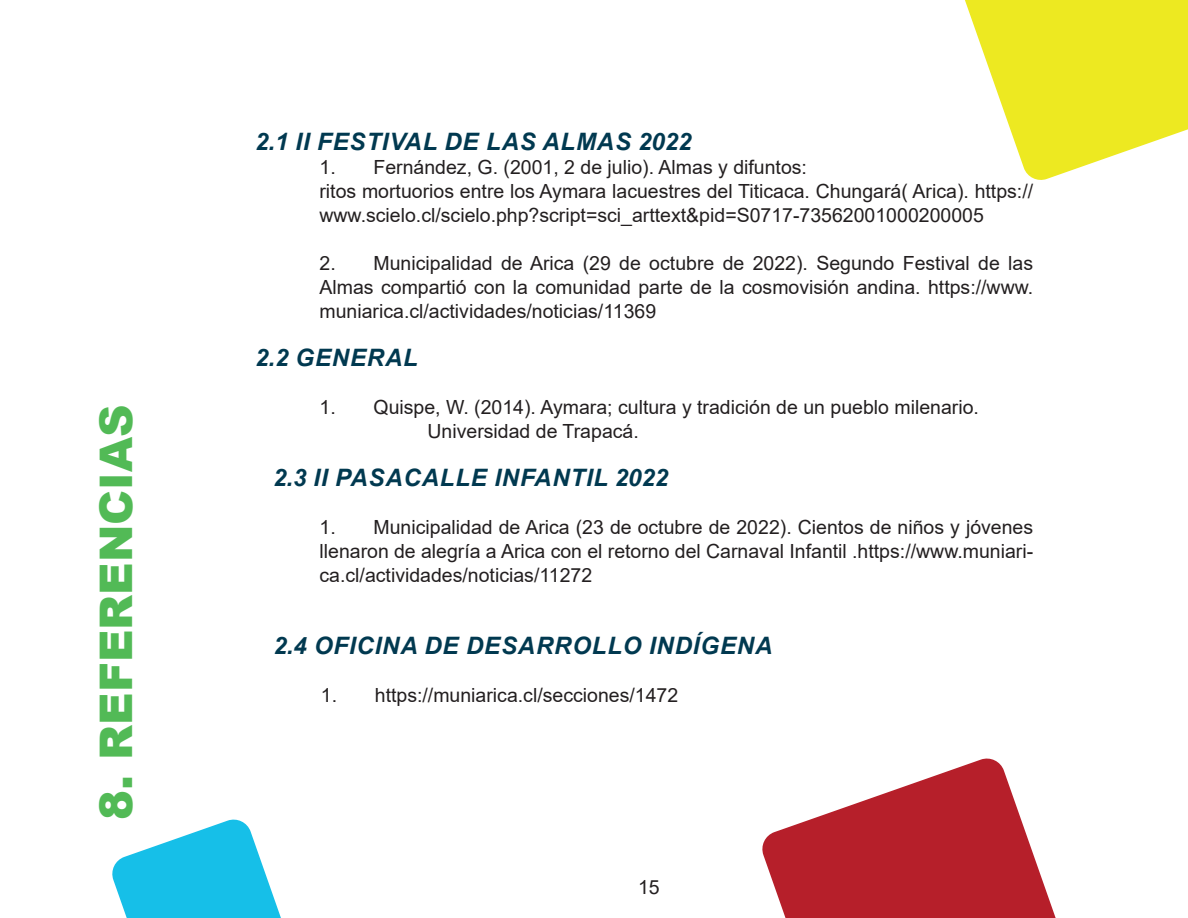
<style>
.page{position:relative;width:1188px;height:918px;background:#fff}
.page>*{position:absolute;margin:0;border:0;box-sizing:border-box;transform-origin:0 0}
.titulos_black{font:900 45px "Arial";color:#52ba56}
.Subtitulos{font:italic 700 24px "Arial";letter-spacing:.035em;color:#013950}
.Texto_de_parrafo{font:19.5px/24px "Arial";color:#231f20;text-align:justify}
</style>
<div class="page">
<svg style="left:965px;top:0;width:223px;height:180px;fill:#ede921"></svg>
<svg style="left:762px;top:758px;width:294px;height:160px;fill:#b61f2a"></svg>
<svg style="left:112px;top:819px;width:169px;height:99px"></svg>
<p class="Subtitulos" style="left:255px;top:126px;width:438px">2.1 II FESTIVAL DE LAS ALMAS 2022</p>
<p class="Texto_de_parrafo" style="left:320px;top:155px;width:489px">1. Fernández, G. (2001, 2 de julio). Almas y difuntos:</p>
<p class="Texto_de_parrafo" style="left:320px;top:179px;width:715px">ritos mortuorios entre los Aymara lacuestres del Titicaca. Chungará( Arica). https:// www.scielo.cl/scielo.php?script=sci_arttext&amp;pid=S0717-73562001000200005</p>
<p class="Texto_de_parrafo" style="left:320px;top:251px;width:715px">2. Municipalidad de Arica (29 de octubre de 2022). Segundo Festival de las Almas compartió con la comunidad parte de la cosmovisión andina. https://www. muniarica.cl/actividades/noticias/11369</p>
<p class="Subtitulos" style="left:255px;top:342px;width:164px">2.2 GENERAL</p>
<p class="titulos_black" style="left:83px;top:820px;width:416px;rotate:-90deg">8. REFERENCIAS</p>
<p class="Texto_de_parrafo" style="left:320px;top:395px;width:661px">1. Quispe, W. (2014). Aymara; cultura y tradición de un pueblo milenario.</p>
<p class="Texto_de_parrafo" style="left:428px;top:419px;width:213px">Universidad de Trapacá.</p>
<p class="Subtitulos" style="left:273px;top:462px;width:397px">2.3 II PASACALLE INFANTIL 2022</p>
<p class="Texto_de_parrafo" style="left:320px;top:515px;width:715px">1. Municipalidad de Arica (23 de octubre de 2022). Cientos de niños y jóvenes llenaron de alegría a Arica con el retorno del Carnaval Infantil .https://www.muniari&shy;ca.cl/actividades/noticias/11272</p>
<p class="Subtitulos" style="left:274px;top:630px;width:500px">2.4 OFICINA DE DESARROLLO INDÍGENA</p>
<p class="Texto_de_parrafo" style="left:321px;top:683px;width:359px">1. https://muniarica.cl/secciones/1472</p>
<p class="Texto_de_parrafo" style="left:638px;top:875px;width:23px">15</p>
</div>
